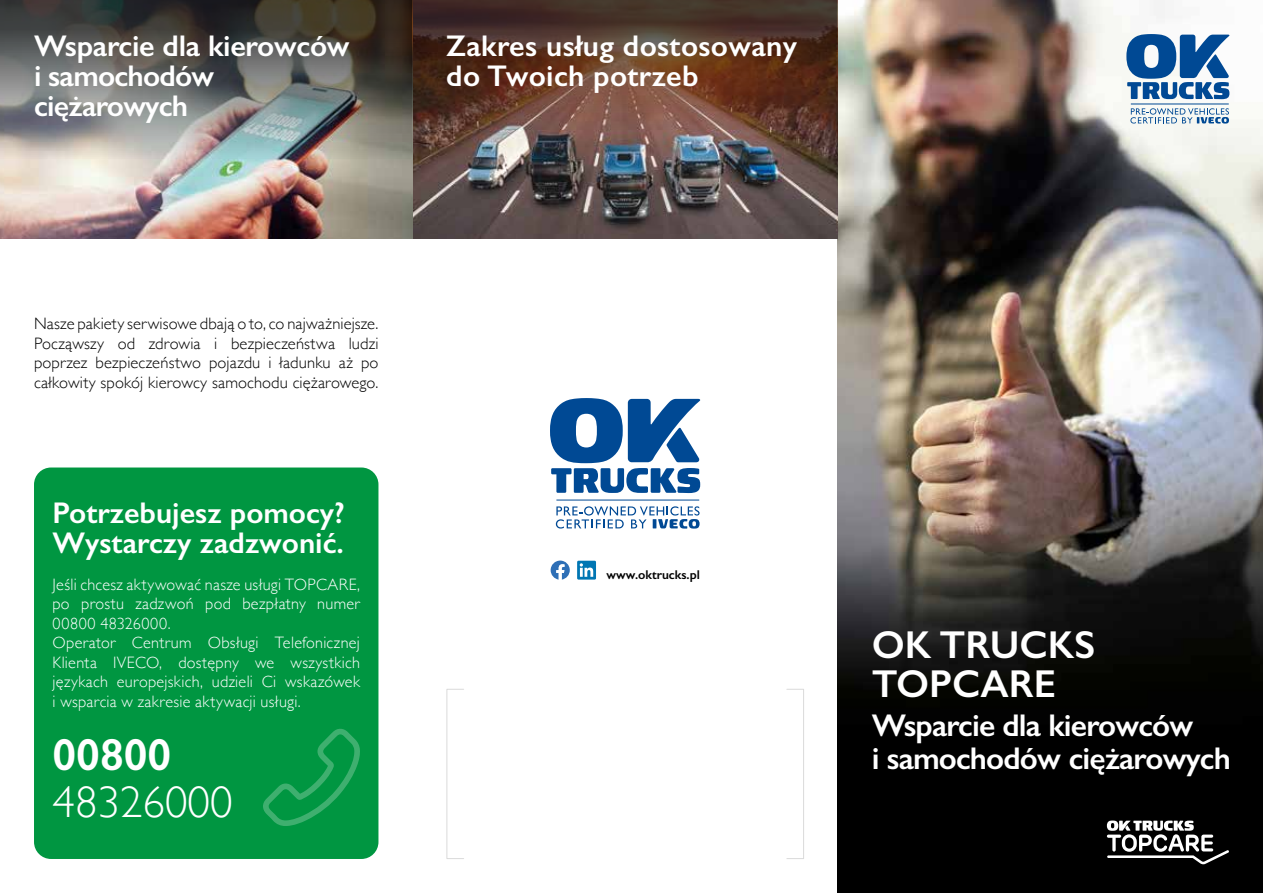
<style>
.page{position:relative;width:1263px;height:893px;background:#fff}
.page>*{position:absolute;margin:0;border:0;box-sizing:border-box;transform-origin:0 0}
.t1{font:300 45px "Gill Sans";color:#fff}
.t2{font:600 45px "Gill Sans";color:#fff}
.t3{font:600 39px/39px "Gill Sans";color:#fff}
.t4{font:600 31.5px/33px "Gill Sans";letter-spacing:-.025em;color:#fff}
.t5{font:600 30px/30px "Gill Sans";color:#fff}
.t6{font:600 30px/30px "Gill Sans";letter-spacing:-.025em;color:#fff}
.t7{font:300 16.5px/19.5px "Gill Sans";letter-spacing:.02em;color:#fff}
.t8{font:300 16.5px/19.5px "Gill Sans";letter-spacing:.01em;color:#000;text-align:justify}
.t9{font:600 12.75px "Gill Sans";color:#000}
</style>
<div class="page">
<img style="left:838px;top:0;width:425px;height:893px">
<svg style="left:550px;top:398px;width:150px;height:95px"></svg>
<svg style="left:556px;top:506px;width:143px;height:23px"></svg>
<hr style="left:556px;top:500px;width:143px;height:1px;background:#004994">
<img style="left:0;top:130px;width:838px;height:108px">
<svg style="left:412px;top:0;width:426px;height:130px;background:#5b392b"></svg>
<img style="left:0;top:0;width:412px;height:159px">
<div style="left:34px;top:467px;width:344px;height:392px;background:#009641;border-radius:17px"></div>
<svg style="left:263px;top:728px;width:97px;height:98px"></svg>
<div style="left:446px;top:689px;width:18px;height:170px;border:1px solid #dadada"></div>
<div style="left:786px;top:689px;width:18px;height:170px;border:1px solid #dadada"></div>
<svg style="left:1126px;top:34px;width:103px;height:65px"></svg>
<svg style="left:1130px;top:108px;width:99px;height:16px"></svg>
<hr style="left:1131px;top:104px;width:98px;height:1px;background:#004994">
<svg style="left:1107px;top:820px;width:122px;height:44px"></svg>
<svg style="left:551px;top:561px;width:19px;height:19px"></svg>
<svg style="left:577px;top:561px;width:19px;height:19px"></svg>
<svg style="left:580px;top:563px;width:13px;height:14px"></svg>
<h3 class="t6" style="left:34px;top:30px;width:317px">Wsparcie dla kierowców i samochodów ciężarowych</h3>
<h3 class="t5" style="left:446px;top:30px;width:352px">Zakres usług dostosowany do Twoich potrzeb</h3>
<p class="t8" style="left:34px;top:313px;width:346px">Nasze pakiety serwisowe dbają o to, co najważniejsze.<br>Począwszy od zdrowia i bezpieczeństwa ludzi poprzez bezpieczeństwo pojazdu i ładunku aż po całkowity spokój kierowcy samochodu ciężarowego.</p>
<h3 class="t5" style="left:53px;top:498px;width:294px">Potrzebujesz pomocy?<br>Wystarczy zadzwonić.</h3>
<p class="t7" style="left:53px;top:574px;width:309px">Jeśli chcesz aktywować nasze usługi TOPCARE, po prostu zadzwoń pod bezpłatny numer 00800 48326000.<br>Operator Centrum Obsługi Telefonicznej Klienta IVECO, dostępny we wszystkich językach europejskich, udzieli Ci wskazówek i wsparcia w zakresie aktywacji usługi.</p>
<h1 class="t2" style="left:53px;top:728px;width:120px">00800</h1>
<h1 class="t1" style="left:53px;top:767px;width:182px">48326000</h1>
<p class="t9" style="left:607px;top:567px;width:95px">www.oktrucks.pl</p>
<h2 class="t3" style="left:872px;top:625px;width:225px">OK TRUCKS<br>TOPCARE</h2>
<h3 class="t4" style="left:872px;top:709px;width:360px">Wsparcie dla kierowców<br>i samochodów ciężarowych</h3>
</div>
